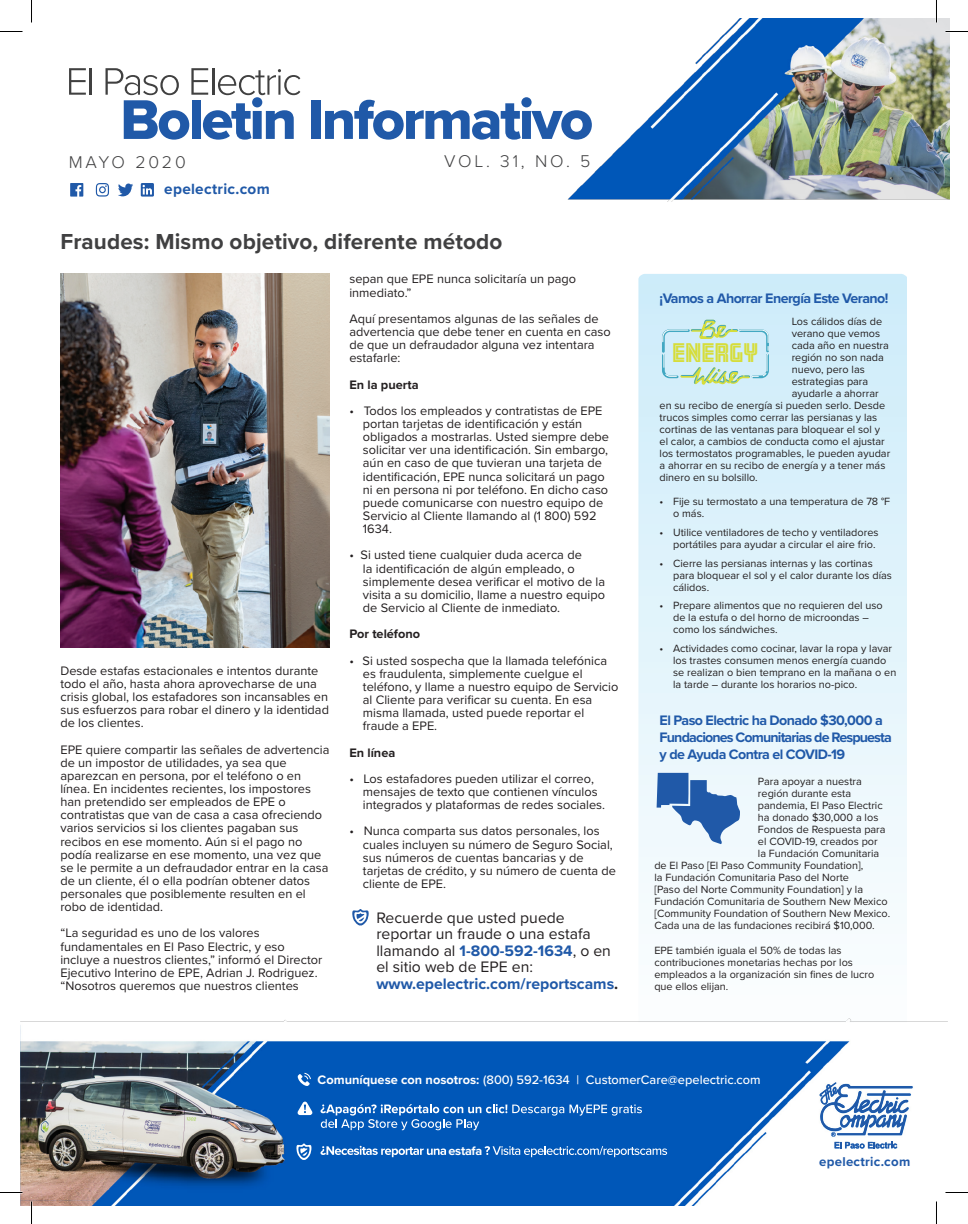
<style>
.page{position:relative;width:968px;height:1224px;background:#fff}
.page>*{position:absolute;margin:0;border:0;box-sizing:border-box;transform-origin:0 0}
.t1{font:23.55px "Amboy Inline";letter-spacing:.02em;color:#d6dd3a}
.t2{font:700 22.5px "Proxima Nova";letter-spacing:.005em;color:#404041}
.t3{font:300 17.7px "Proxima Nova";letter-spacing:.16em;color:#404041}
.t4{font:15.75px/16.5px "Proxima Nova";color:#231f20}
.t5{font:700 15.3px "Proxima Nova";letter-spacing:.02em;color:#2059a8}
.t6{font:700 14.25px/17px "Proxima Nova";letter-spacing:-.04em;color:#2059a8}
.t7{font:700 13.2px "Proxima Nova";letter-spacing:.02em;color:#2059a8}
.t8{font:12.75px/13px "Proxima Nova";color:#231f20}
.t9{font:500 12.75px "Proxima Nova";color:#fff}
.t10{font:700 12.75px "Proxima Nova";color:#231f20}
.t11{font:700 12.6px "Proxima Nova";letter-spacing:-.02em;color:#fff}
.t12{font:10.8px/12px "Proxima Nova";color:#231f20}
.s1{font-weight:700;color:#2059a8}
.s2{font-weight:700}
</style>
<div class="page">
<svg style="left:638px;top:274px;width:269px;height:629px;background:#e0f3fb"></svg>
<img style="left:60px;top:273px;width:269px;height:374px">
<svg style="left:661px;top:320px;width:109px;height:65px;background:#c7e6e5"></svg>
<svg style="left:656px;top:773px;width:84px;height:71px"></svg>
<svg style="left:352px;top:909px;width:16px;height:17px"></svg>
<img style="left:83px;top:18px;width:867px;height:184px">
<div style="left:310px;top:100px;width:10px;height:39px;background:#2059a8"></div>
<svg style="left:325px;top:97px;width:267px;height:43px"></svg>
<img style="left:21px;top:1018px;width:926px;height:188px">
<svg style="left:816px;top:1083px;width:96px;height:65px"></svg>
<svg style="left:320px;top:1104px;width:322px;height:26px;background:#2c74c4"></svg>
<svg style="left:298px;top:1073px;width:13px;height:13px"></svg>
<svg style="left:297px;top:1102px;width:15px;height:13px"></svg>
<svg style="left:320px;top:1146px;width:126px;height:11px"></svg>
<svg style="left:484px;top:1146px;width:183px;height:11px;background:#4181c9"></svg>
<svg style="left:296px;top:1143px;width:15px;height:17px"></svg>
<svg style="left:96px;top:183px;width:13px;height:14px"></svg>
<svg style="left:70px;top:183px;width:13px;height:14px"></svg>
<svg style="left:118px;top:184px;width:15px;height:12px"></svg>
<svg style="left:141px;top:183px;width:13px;height:14px"></svg>
<div style="left:810px;top:1156px;width:109px;height:15px;background:#fff"></div>
<svg style="left:69px;top:68px;width:17px;height:27px"></svg>
<hr style="left:90px;top:68px;width:2px;height:27px;background:#404040">
<svg style="left:105px;top:68px;width:195px;height:72px"></svg>
<hr style="left:935px;top:0;width:2px;height:22px;background:#fff">
<hr style="left:935px;top:1202px;width:2px;height:22px;background:#fff">
<svg style="left:0;top:31px;width:22px;height:1px"></svg>
<svg style="left:945px;top:31px;width:23px;height:1px"></svg>
<svg style="left:0;top:1192px;width:22px;height:1px"></svg>
<svg style="left:945px;top:1192px;width:23px;height:1px"></svg>
<svg style="left:31px;top:0;width:1px;height:22px"></svg>
<svg style="left:31px;top:1202px;width:1px;height:22px"></svg>
<svg style="left:936px;top:0;width:1px;height:22px"></svg>
<svg style="left:936px;top:1202px;width:1px;height:22px"></svg>
<h3 class="t3" style="left:69px;top:149px;width:119px">MAYO 2020</h3>
<h3 class="t3" style="left:444px;top:148px;width:148px">VOL. 31, NO. 5</h3>
<p class="t5" style="left:164px;top:177px;width:107px">epelectric.com</p>
<h2 class="t2" style="left:60px;top:224px;width:443px">Fraudes: Mismo objetivo, diferente método</h2>
<p class="t8" style="left:60px;top:664px;width:270px">Desde estafas estacionales e intentos durante todo el año, hasta ahora aprovecharse de una crisis global, los estafadores son incansables en sus esfuerzos para robar el dinero y la identidad de los clientes.</p>
<p class="t8" style="left:60px;top:742px;width:270px">EPE quiere compartir las señales de advertencia de un impostor de utilidades, ya sea que aparezcan en persona, por el teléfono o en línea. En incidentes recientes, los impostores han pretendido ser empleados de EPE o contratistas que van de casa a casa ofreciendo varios servicios si los clientes pagaban sus recibos en ese momento. Aún si el pago no podía realizarse en ese momento, una vez que se le permite a un defraudador entrar en la casa de un cliente, él o ella podrían obtener datos personales que posiblemente resulten en el robo de identidad.</p>
<p class="t8" style="left:60px;top:926px;width:263px">“La seguridad es uno de los valores fundamentales en El Paso Electric, y eso incluye a nuestros clientes,” informó el Director Ejecutivo Interino de EPE, Adrian J. Rodriguez. “Nosotros queremos que nuestros clientes</p>
<p class="t8" style="left:349px;top:272px;width:228px">sepan que EPE nunca solicitaría un pago inmediato.”</p>
<p class="t8" style="left:349px;top:312px;width:263px">Aquí presentamos algunas de las señales de advertencia que debe tener en cuenta en caso de que un defraudador alguna vez intentara estafarle:</p>
<p class="t10" style="left:349px;top:375px;width:71px">En la puerta</p>
<p class="t8" style="left:363px;top:404px;width:248px;text-indent:-14px">• Todos los empleados y contratistas de EPE portan tarjetas de identificación y están obligados a mostrarlas. Usted siempre debe solicitar ver una identificación. Sin embargo, aún en caso de que tuvieran una tarjeta de identificación, EPE nunca solicitará un pago ni en persona ni por teléfono. En dicho caso puede comunicarse con nuestro equipo de Servicio al Cliente llamando al (1 800) 592<br>1634.</p>
<p class="t8" style="left:363px;top:548px;width:244px;text-indent:-14px">• Si usted tiene cualquier duda acerca de<br>la identificación de algún empleado, o simplemente desea verificar el motivo de la visita a su domicilio, llame a nuestro equipo de Servicio al Cliente de inmediato.</p>
<p class="t10" style="left:349px;top:624px;width:72px">Por teléfono</p>
<p class="t8" style="left:363px;top:653px;width:257px;text-indent:-14px">• Si usted sospecha que la llamada telefónica es fraudulenta, simplemente cuelgue el teléfono, y llame a nuestro equipo de Servicio al Cliente para verificar su cuenta. En esa misma llamada, usted puede reportar el fraude a EPE.</p>
<p class="t10" style="left:349px;top:743px;width:47px">En línea</p>
<p class="t8" style="left:363px;top:772px;width:244px;text-indent:-14px">• Los estafadores pueden utilizar el correo, mensajes de texto que contienen vínculos integrados y plataformas de redes sociales.</p>
<p class="t8" style="left:363px;top:824px;width:254px;text-indent:-14px">• Nunca comparta sus datos personales, los cuales incluyen su número de Seguro Social, sus números de cuentas bancarias y de tarjetas de crédito, y su número de cuenta de cliente de EPE.</p>
<p class="t4" style="left:376px;top:908px;width:243px">Recuerde que usted puede reportar un fraude o una estafa llamando al <span class="s1">1-800-592-1634</span>, o en el sitio web de EPE en: <span class="s1">www.epelectric.com/reportscams</span><span class="s2">.</span></p>
<p class="t6" style="left:659px;top:289px;width:230px">¡Vamos a Ahorrar Energía Este Verano!</p>
<p class="t12" style="left:791px;top:315px;width:92px">Los cálidos días de</p>
<p class="t12" style="left:791px;top:327px;width:90px">verano que vemos</p>
<p class="t12" style="left:791px;top:339px;width:99px">cada año en nuestra</p>
<p class="t12" style="left:791px;top:351px;width:94px">región no son nada</p>
<p class="t12" style="left:791px;top:363px;width:75px">nuevo, pero las</p>
<p class="t12" style="left:791px;top:375px;width:78px">estrategias para</p>
<p class="t12" style="left:791px;top:387px;width:88px">ayudarle a ahorrar</p>
<p class="t12" style="left:659px;top:399px;width:227px">en su recibo de energía si pueden serlo. Desde</p>
<p class="t12" style="left:659px;top:411px;width:219px">trucos simples como cerrar las persianas y las</p>
<p class="t12" style="left:659px;top:423px;width:222px">cortinas de las ventanas para bloquear el sol y</p>
<p class="t12" style="left:659px;top:435px;width:227px">el calor, a cambios de conducta como el ajustar</p>
<p class="t12" style="left:659px;top:447px;width:232px">los termostatos programables, le pueden ayudar</p>
<p class="t12" style="left:659px;top:459px;width:227px">a ahorrar en su recibo de energía y a tener más</p>
<p class="t12" style="left:659px;top:471px;width:100px">dinero en su bolsillo.</p>
<p class="t12" style="left:673px;top:495px;width:218px;text-indent:-13px">• Fije su termostato a una temperatura de 78 °F o más.</p>
<p class="t12" style="left:659px;top:526px;width:220px;text-align:right">• Utilice ventiladores de techo y ventiladores portátiles para ayudar a circular el aire frio.</p>
<p class="t12" style="left:673px;top:556px;width:220px;text-indent:-13px">• Cierre las persianas internas y las cortinas para bloquear el sol y el calor durante los días cálidos.</p>
<p class="t12" style="left:673px;top:599px;width:211px;text-indent:-13px">• Prepare alimentos que no requieren del uso de la estufa o del horno de microondas – como los sándwiches.</p>
<p class="t12" style="left:673px;top:642px;width:225px;text-indent:-13px">• Actividades como cocinar, lavar la ropa y lavar los trastes consumen menos energía cuando se realizan o bien temprano en la mañana o en la tarde – durante los horarios no-pico.</p>
<p class="t6" style="left:659px;top:712px;width:234px">El Paso Electric ha Donado $30,000 a<br>Fundaciones Comunitarias de Respuesta y de Ayuda Contra el COVID-19</p>
<h1 class="t1" style="left:672px;top:339px;width:87px">ENERGY</h1>
<p class="t12" style="left:758px;top:775px;width:105px">Para apoyar a nuestra</p>
<p class="t12" style="left:758px;top:787px;width:95px">región durante esta</p>
<p class="t12" style="left:758px;top:799px;width:126px">pandemia, El Paso Electric</p>
<p class="t12" style="left:758px;top:811px;width:122px">ha donado $30,000 a los</p>
<p class="t12" style="left:758px;top:823px;width:129px">Fondos de Respuesta para</p>
<p class="t12" style="left:758px;top:835px;width:121px">el COVID-19, creados por</p>
<p class="t12" style="left:758px;top:847px;width:123px">la Fundación Comunitaria</p>
<p class="t12" style="left:654px;top:859px;width:210px">de El Paso [El Paso Community Foundation],</p>
<p class="t12" style="left:654px;top:871px;width:196px">la Fundación Comunitaria Paso del Norte</p>
<p class="t12" style="left:654px;top:883px;width:210px">[Paso del Norte Community Foundation] y la</p>
<p class="t12" style="left:654px;top:895px;width:235px">Fundación Comunitaria de Southern New Mexico</p>
<p class="t12" style="left:654px;top:907px;width:237px">[Community Foundation of Southern New Mexico.</p>
<p class="t12" style="left:654px;top:919px;width:222px">Cada una de las fundaciones recibirá $10,000.</p>
<p class="t12" style="left:654px;top:944px;width:221px">EPE también iguala el 50% de todas las contribuciones monetarias hechas por los empleados a la organización sin fines de lucro que ellos elijan.</p>
<p class="t9" style="left:317px;top:1070px;width:444px"><span class="s2">Comuníquese con nosotros:</span> (800) 592-1634 | CustomerCare@epelectric.com</p>
<p class="t11" style="left:448px;top:1141px;width:35px">estafa</p>
<p class="t7" style="left:819px;top:1152px;width:93px">epelectric.com</p>
</div>
